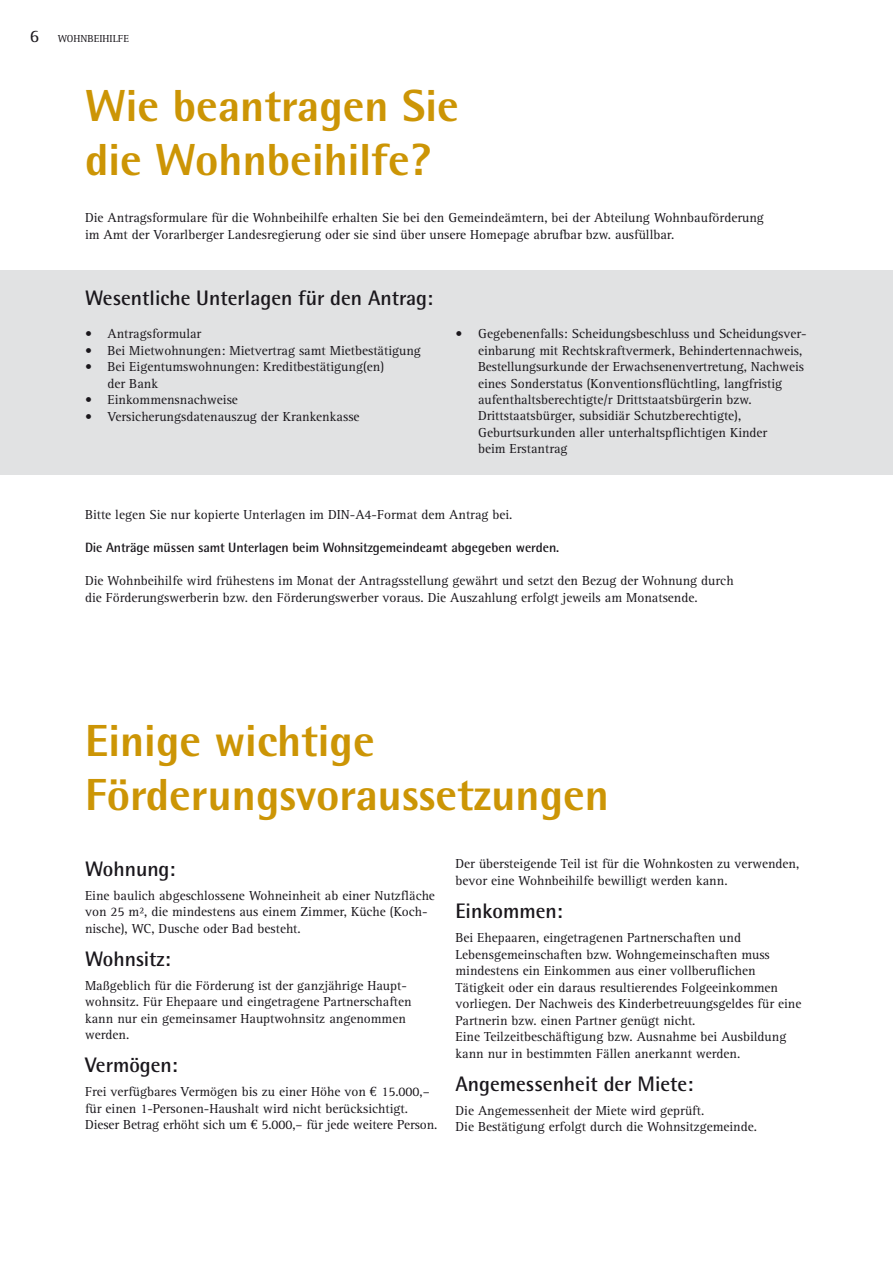
<style>
.page{position:relative;width:893px;height:1263px;background:#fff}
.page>*{position:absolute;margin:0;border:0;box-sizing:border-box;transform-origin:0 0}
.t1{font:800 45px/54px "Rotis Semi Sans";color:#cc9505}
.t2{font:700 21px "Rotis Semi Sans";color:#1a171c}
.t3{font:18px "AT Rotis Serif";color:#1a171c}
.t4{font:13.5px/16.5px "AT Rotis Serif";color:#1a171c}
.t5{font:700 13.5px "Rotis Semi Sans";letter-spacing:-.01em;color:#1a171c}
.t6{font:10.5px "AT Rotis Serif";color:#1a171c}
.s1{font-family:"Euro Serif"}
</style>
<div class="page">
<div style="left:0;top:270px;width:893px;height:204px;background:#e1e2e3"></div>
<h3 class="t3" style="left:30px;top:26px;width:11px">6</h3>
<p class="t6" style="left:58px;top:33px;width:73px">WOHNBEIHILFE</p>
<h1 class="t1" style="left:85px;top:78px;width:375px">Wie beantragen Sie die Wohnbeihilfe?</h1>
<p class="t4" style="left:85px;top:210px;width:680px">Die Antragsformulare für die Wohnbeihilfe erhalten Sie bei den Gemeindeämtern, bei der Abteilung Wohnbauförderung im Amt der Vorarlberger Landesregierung oder sie sind über unsere Homepage abrufbar bzw. ausfüllbar.</p>
<h2 class="t2" style="left:85px;top:285px;width:349px">Wesentliche Unterlagen für den Antrag:</h2>
<p class="t4" style="left:85px;top:326px;width:118px">• Antragsformular</p>
<p class="t4" style="left:85px;top:343px;width:337px">• Bei Mietwohnungen: Mietvertrag samt Mietbestätigung</p>
<p class="t4" style="left:108px;top:359px;width:278px;text-indent:-23px">• Bei Eigentumswohnungen: Kreditbestätigung(en) der Bank</p>
<p class="t4" style="left:85px;top:392px;width:154px">• Einkommensnachweise</p>
<p class="t4" style="left:85px;top:409px;width:276px">• Versicherungsdatenauszug der Krankenkasse</p>
<p class="t4" style="left:478px;top:326px;width:330px;text-indent:-23px">• Gegebenenfalls: Scheidungsbeschluss und Scheidungsver&shy;einbarung mit Rechtskraftvermerk, Behindertennachweis, Bestellungsurkunde der Erwachsenenvertretung, Nachweis eines Sonderstatus (Konventionsflüchtling, langfristig aufenthaltsberechtigte/r Drittstaatsbürgerin bzw.<br>Drittstaatsbürger, subsidiär Schutzberechtigte), Geburtsurkunden aller unterhaltspflichtigen Kinder<br>beim Erstantrag</p>
<p class="t4" style="left:85px;top:507px;width:429px">Bitte legen Sie nur kopierte Unterlagen im DIN-A4-Format dem Antrag bei.</p>
<p class="t5" style="left:85px;top:539px;width:476px">Die Anträge müssen samt Unterlagen beim Wohnsitzgemeindeamt abgegeben werden.</p>
<p class="t4" style="left:85px;top:573px;width:650px">Die Wohnbeihilfe wird frühestens im Monat der Antragsstellung gewährt und setzt den Bezug der Wohnung durch die Förderungswerberin bzw. den Förderungswerber voraus. Die Auszahlung erfolgt jeweils am Monatsende.</p>
<h1 class="t1" style="left:85px;top:713px;width:525px">Einige wichtige<br>Förderungsvoraussetzungen</h1>
<h2 class="t2" style="left:85px;top:856px;width:92px">Wohnung:</h2>
<p class="t4" style="left:85px;top:887px;width:351px">Eine baulich abgeschlossene Wohneinheit ab einer Nutzfläche von 25 m², die mindestens aus einem Zimmer, Küche (Koch&shy;nische), WC, Dusche oder Bad besteht.</p>
<h2 class="t2" style="left:85px;top:946px;width:87px">Wohnsitz:</h2>
<p class="t4" style="left:85px;top:977px;width:328px">Maßgeblich für die Förderung ist der ganzjährige Haupt&shy;wohnsitz. Für Ehepaare und eingetragene Partnerschaften kann nur ein gemeinsamer Hauptwohnsitz angenommen werden.</p>
<h2 class="t2" style="left:85px;top:1052px;width:94px">Vermögen:</h2>
<p class="t4" style="left:85px;top:1084px;width:354px">Frei verfügbares Vermögen bis zu einer Höhe von <span class="s1">€</span> 15.000,– für einen 1-Personen-Haushalt wird nicht berücksichtigt.<br>Dieser Betrag erhöht sich um <span class="s1">€</span> 5.000,– für jede weitere Person.</p>
<p class="t4" style="left:455px;top:856px;width:345px">Der übersteigende Teil ist für die Wohnkosten zu verwenden, bevor eine Wohnbeihilfe bewilligt werden kann.</p>
<h2 class="t2" style="left:455px;top:898px;width:109px">Einkommen:</h2>
<p class="t4" style="left:455px;top:930px;width:347px">Bei Ehepaaren, eingetragenen Partnerschaften und Lebensgemeinschaften bzw. Wohngemeinschaften muss mindestens ein Einkommen aus einer vollberuflichen Tätigkeit oder ein daraus resultierendes Folgeeinkommen vorliegen. Der Nachweis des Kinderbetreuungsgeldes für eine Partnerin bzw. einen Partner genügt nicht.<br>Eine Teilzeitbeschäftigung bzw. Ausnahme bei Ausbildung kann nur in bestimmten Fällen anerkannt werden.</p>
<h2 class="t2" style="left:455px;top:1070px;width:239px">Angemessenheit der Miete:</h2>
<p class="t4" style="left:455px;top:1102px;width:303px">Die Angemessenheit der Miete wird geprüft.<br>Die Bestätigung erfolgt durch die Wohnsitzgemeinde.</p>
</div>
